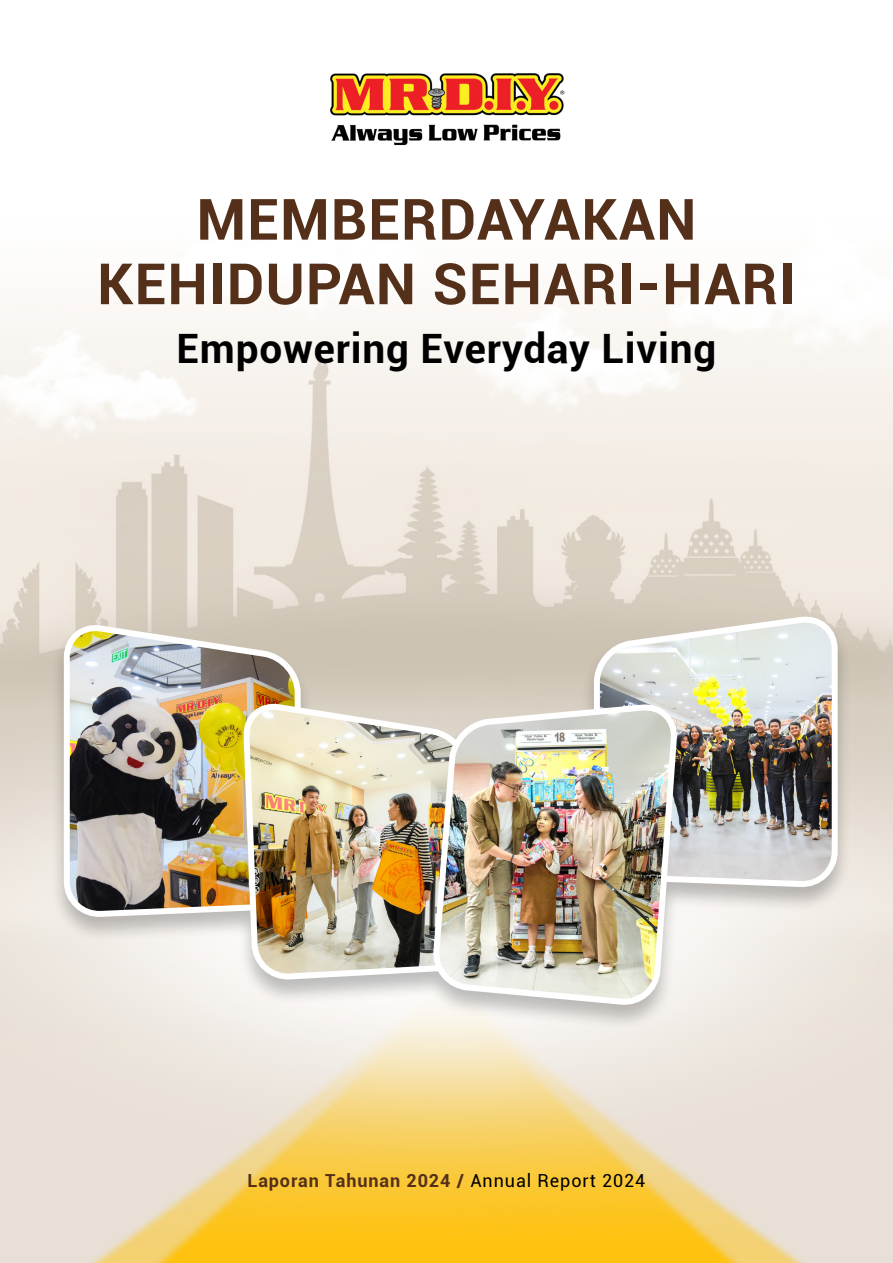
<style>
.page{position:relative;width:893px;height:1263px;background:#fff}
.page>*{position:absolute;margin:0;border:0;box-sizing:border-box;transform-origin:0 0}
.t1{font:700 57px/64.5px "Roboto";letter-spacing:.02em;color:#54301a;text-align:center}
.t2{font:700 40.5px "Roboto";letter-spacing:.02em;color:#000}
.t3{font:700 18px "Roboto";letter-spacing:.05em;color:#54301a}
.s1{font-weight:400;color:#000}
</style>
<div class="page">
<img style="left:0;top:302px;width:893px;height:961px">
<img style="left:330px;top:73px;width:235px;height:73px">
<div style="left:50px;top:616px;width:802px;height:415px;background:#000;opacity:.25"></div>
<img style="left:61px;top:622px;width:243px;height:293px">
<img style="left:591px;top:613px;width:250px;height:272px">
<img style="left:246px;top:700px;width:230px;height:277px">
<img style="left:428px;top:706px;width:254px;height:304px">
<h1 class="t1" style="left:97px;top:185px;width:700px">MEMBERDAYAKAN<br>KEHIDUPAN SEHARI-HARI</h1>
<h2 class="t2" style="left:177px;top:320px;width:541px">Empowering Everyday Living</h2>
<p class="t3" style="left:247px;top:1168px;width:399px">Laporan Tahunan 2024 / <span class="s1">Annual Report 2024</span></p>
</div>
